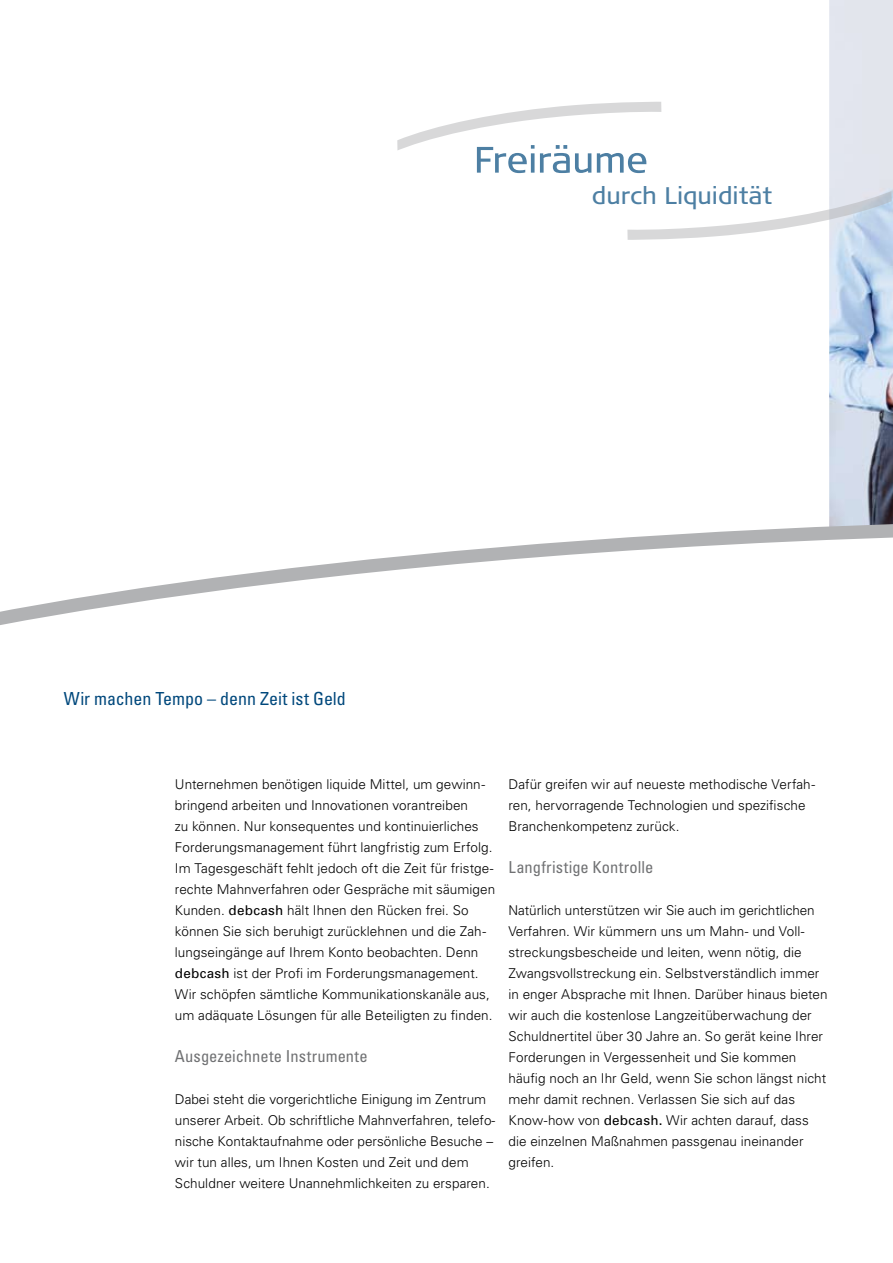
<style>
.page{position:relative;width:893px;height:1263px;background:#fff}
.page>*{position:absolute;margin:0;border:0;box-sizing:border-box;transform-origin:0 0}
.t1{font:24px "Signa Column";letter-spacing:-.005em;color:#4d7fa3}
.t2{font:condensed 18px "Univers";color:#00487c}
.t3{font:condensed 16.5px "Univers";letter-spacing:.005em;color:#707173}
.t4{font:300 13.5px/21px "Univers";letter-spacing:.005em;color:#000}
.s1{font-weight:400}
</style>
<div class="page">
<img style="left:829px;top:0;width:64px;height:519px">
<svg style="left:0;top:519px;width:893px;height:106px"></svg>
<svg style="left:397px;top:102px;width:264px;height:71px"></svg>
<svg style="left:627px;top:191px;width:264px;height:49px"></svg>
<h1 class="t1" style="left:592px;top:182px;width:182px">durch Liquidität</h1>
<h2 class="t2" style="left:64px;top:687px;width:284px">Wir machen Tempo – denn Zeit ist Geld</h2>
<p class="t4" style="left:175px;top:774px;width:322px">Unternehmen benötigen liquide Mittel, um gewinn&shy;bringend arbeiten und Innovationen vorantreiben<br>zu können. Nur konsequentes und kontinuierliches Forderungsmanagement führt langfristig zum Erfolg.<br>Im Tagesgeschäft fehlt jedoch oft die Zeit für fristge&shy;rechte Mahnverfahren oder Gespräche mit säumigen Kunden. <span class="s1">debcash</span> hält Ihnen den Rücken frei. So können Sie sich beruhigt zurücklehnen und die Zah&shy;lungseingänge auf Ihrem Konto beobachten. Denn <span class="s1">debcash</span> ist der Profi im Forderungsmanagement.<br>Wir schöpfen sämtliche Kommunikationskanäle aus, um adäquate Lösungen für alle Beteiligten zu finden.</p>
<p class="t3" style="left:175px;top:1046px;width:194px">Ausgezeichnete Instrumente</p>
<p class="t4" style="left:175px;top:1089px;width:322px">Dabei steht die vorgerichtliche Einigung im Zentrum unserer Arbeit. Ob schriftliche Mahnverfahren, telefo&shy;nische Kontaktaufnahme oder persönliche Besuche – wir tun alles, um Ihnen Kosten und Zeit und dem Schuldner weitere Unannehmlichkeiten zu ersparen.</p>
<p class="t4" style="left:508px;top:774px;width:308px">Dafür greifen wir auf neueste methodische Verfah&shy;ren, hervorragende Technologien und spezifische<br>Branchenkompetenz zurück.</p>
<p class="t3" style="left:508px;top:857px;width:147px">Langfristige Kontrolle</p>
<p class="t4" style="left:508px;top:900px;width:321px">Natürlich unterstützen wir Sie auch im gerichtlichen Verfahren. Wir kümmern uns um Mahn- und Voll&shy;streckungsbescheide und leiten, wenn nötig, die Zwangsvollstreckung ein. Selbstverständlich immer in enger Absprache mit Ihnen. Darüber hinaus bieten wir auch die kosten- lose Langzeitüberwachung der Schuldnertitel über 30 Jahre an. So gerät keine Ihrer Forderungen in Vergessenheit und Sie kommen häufig noch an Ihr Geld, wenn Sie schon längst nicht mehr damit rechnen. Verlassen Sie sich auf das Know-how von <span class="s1">debcash.</span> Wir achten darauf, dass die einzelnen Maßnahmen passgenau ineinander greifen.</p>
</div>
